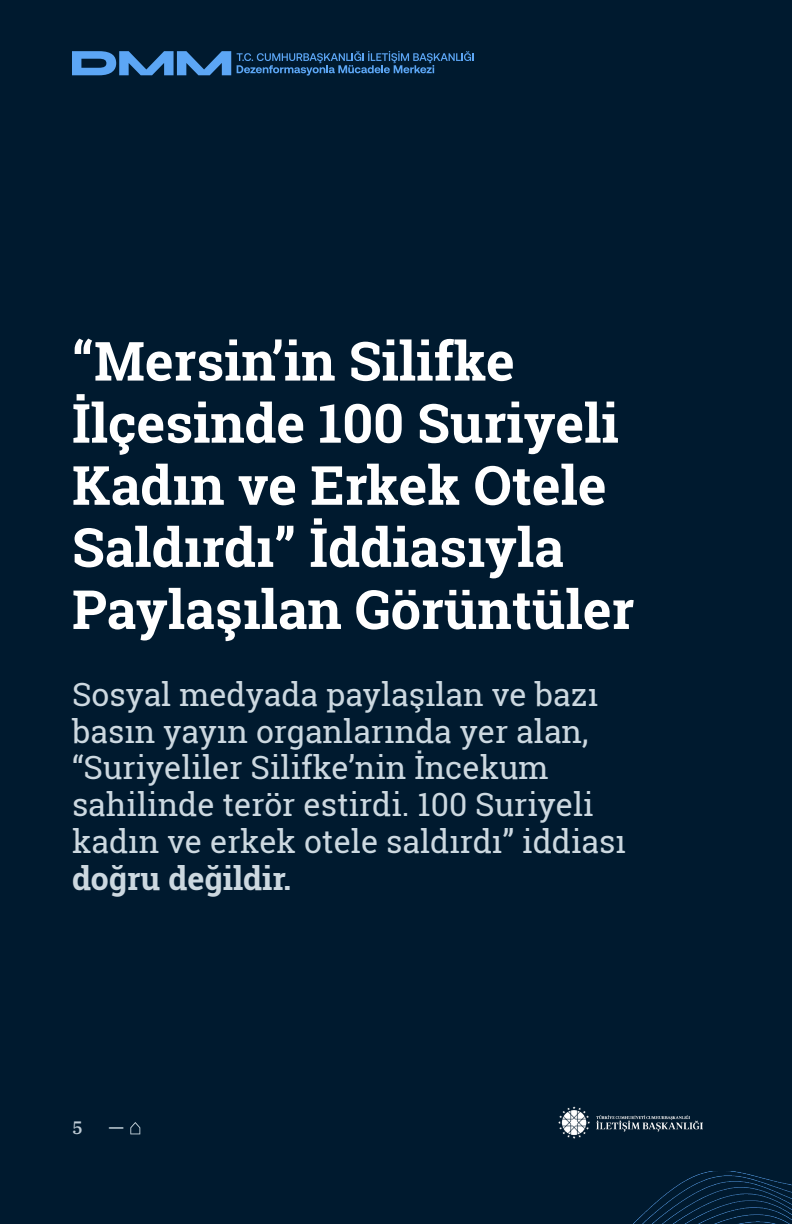
<style>
.page{position:relative;width:792px;height:1224px;background:#001a2f}
.page>*{position:absolute;margin:0;border:0;box-sizing:border-box;transform-origin:0 0}
.heading_2{font:700 54px/62.2px "Roboto Slab";color:#fff}
.heading_2-2{font:32px/36.8px "Roboto Slab";color:#ccd8e0}
.t1{font:500 20px "IBM Plex Serif";color:#ccd9e0}
.t2{font:500 18px "IBM Plex Serif";color:#bfccd6}
.s1{font-weight:700}
</style>
<div class="page">
<img style="left:633px;top:1171px;width:159px;height:53px">
<img style="left:558px;top:1106px;width:144px;height:32px">
<svg style="left:130px;top:1122px;width:10px;height:12px"></svg>
<svg style="left:72px;top:51px;width:159px;height:24px"></svg>
<svg style="left:237px;top:51px;width:237px;height:24px"></svg>
<p class="heading_2" style="left:72px;top:329px;width:564px">“Mersin’in Silifke<br>İlçesinde 100 Suriyeli<br>Kadın ve Erkek Otele<br>Saldırdı” İddiasıyla<br>Paylaşılan Görüntüler</p>
<p class="heading_2-2" style="left:72px;top:675px;width:556px">Sosyal medyada paylaşılan ve bazı basın yayın organlarında yer alan, “Suriyeliler Silifke’nin İncekum sahilinde terör estirdi. 100 Suriyeli kadın ve erkek otele saldırdı” iddiası <span class="s1">doğru değildir.</span></p>
<p class="t2" style="left:72px;top:1114px;width:12px">5</p>
<p class="t1" style="left:108px;top:1112px;width:17px">—</p>
</div>
